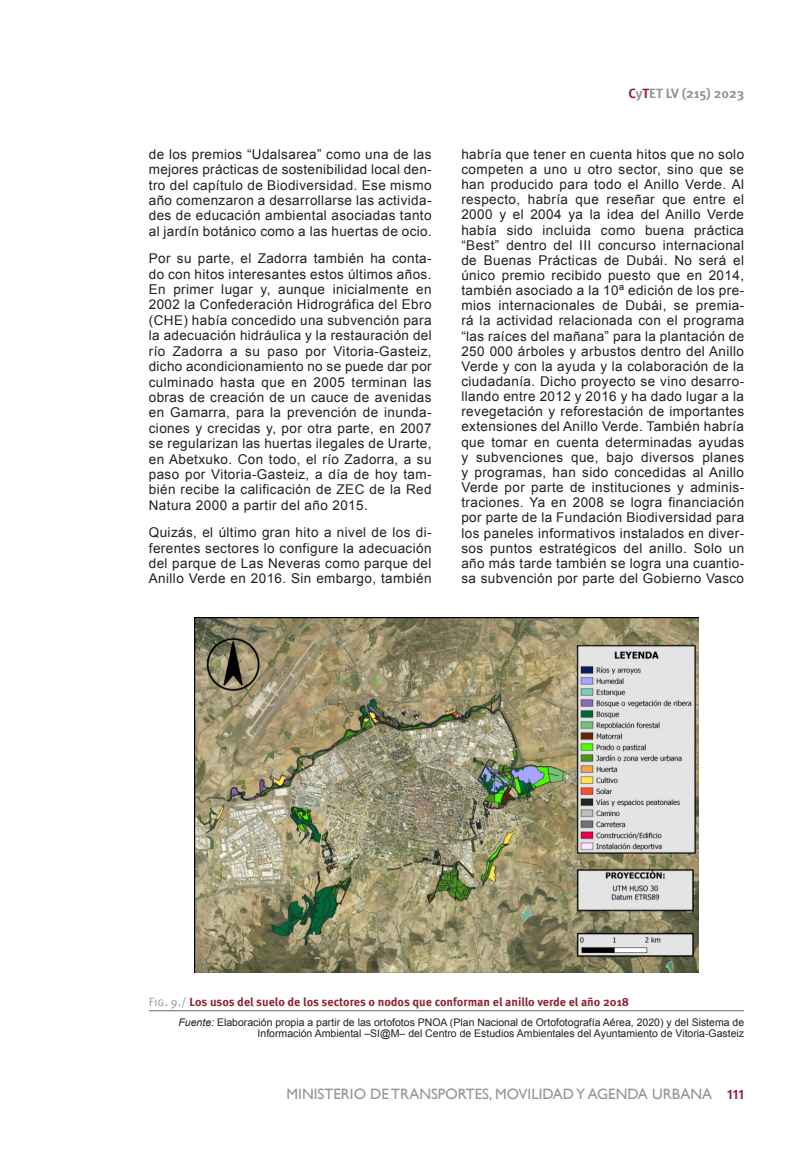
<style>
.page{position:relative;width:808px;height:1149px;background:#fff}
.page>*{position:absolute;margin:0;border:0;box-sizing:border-box;transform-origin:0 0}
.t1{font:15px "Gill Sans";color:#939598}
.parrafo{font:13.5px/15.1px "Arial";letter-spacing:.03em;color:#231f20;text-align:justify}
.t2{font:700 13.5px "Meta Pro";color:#939598}
.piefiguracontenido{font:700 12px "Meta Pro";color:#8d2431}
.Fuente{font:10.5px/11.6px "Arial";color:#231f20;text-align:right}
.s1{color:#8d2431}
.s2{font-weight:400;color:#939598}
.s3{font-style:italic}
.s4{font-family:"Meta Pro";font-weight:700;font-size:13.5px;color:#8d2431}
</style>
<div class="page">
<img style="left:195px;top:617px;width:503px;height:355px">
<hr style="left:149px;top:1009px;width:595px;height:2px;background:#939598">
<p class="parrafo" style="left:149px;top:146px;width:284px">de los premios “Udalsarea” como una de las mejores prácticas de sostenibilidad local den&shy;tro del capítulo de Biodiversidad. Ese mismo año comenzaron a desarrollarse las activida&shy;des de educación ambiental asociadas tanto al jardín botánico como a las huertas de ocio.</p>
<p class="parrafo" style="left:149px;top:251px;width:284px">Por su parte, el Zadorra también ha conta&shy;do con hitos interesantes estos últimos años.<br>En primer lugar y, aunque inicialmente en 2002 la Confederación Hidrográfica del Ebro (CHE) había concedido una subvención para la adecuación hidráulica y la restauración del río Zadorra a su paso por Vitoria-Gasteiz, dicho acondicionamiento no se puede dar por culminado hasta que en 2005 terminan las obras de creación de un cauce de avenidas en Gamarra, para la prevención de inunda&shy;ciones y crecidas y, por otra parte, en 2007 se regularizan las huertas ilegales de Urarte, en Abetxuko. Con todo, el río Zadorra, a su paso por Vitoria-Gasteiz, a día de hoy tam&shy;bién recibe la calificación de ZEC de la Red Natura 2000 a partir del año 2015.</p>
<p class="parrafo" style="left:149px;top:524px;width:284px">Quizás, el último gran hito a nivel de los di&shy;ferentes sectores lo configure la adecuación del parque de Las Neveras como parque del Anillo Verde en 2016. Sin embargo, también</p>
<p class="t2" style="left:628px;top:83px;width:117px"><span class="s1">C</span>y<span class="s1">T</span>ET LV (215) 2023</p>
<p class="parrafo" style="left:461px;top:146px;width:284px">habría que tener en cuenta hitos que no solo competen a uno u otro sector, sino que se han producido para todo el Anillo Verde. Al respecto, habría que reseñar que entre el 2000 y el 2004 ya la idea del Anillo Verde había sido incluida como buena práctica “Best” dentro del III concurso internacional de Buenas Prácticas de Dubái. No será el único premio recibido puesto que en 2014, también asociado a la 10ª edición de los pre&shy;mios internacionales de Dubái, se premia&shy;rá la actividad relacionada con el programa “las raíces del mañana” para la plantación de 250 000 árboles y arbustos dentro del Anillo Verde y con la ayuda y la colaboración de la ciudadanía. Dicho proyecto se vino desarro&shy;llando entre 2012 y 2016 y ha dado lugar a la revegetación y reforestación de importantes extensiones del Anillo Verde. También habría que tomar en cuenta determinadas ayudas y subvenciones que, bajo diversos planes y programas, han sido concedidas al Anillo Verde por parte de instituciones y adminis&shy;traciones. Ya en 2008 se logra financiación por parte de la Fundación Biodiversidad para los paneles informativos instalados en diver&shy;sos puntos estratégicos del anillo. Solo un año más tarde también se logra una cuantio&shy;sa subvención por parte del Gobierno Vasco</p>
<p class="piefiguracontenido" style="left:149px;top:991px;width:482px"><span class="s2">Fig. 9./</span> Los usos del suelo de los sectores o nodos que conforman el anillo verde el año 2018</p>
<p class="Fuente" style="left:179px;top:1016px;width:567px"><span class="s3">Fuente:</span> Elaboración propia a partir de las ortofotos PNOA (Plan Nacional de Ortofotografía Aérea, 2020) y del Sistema de<br>Información Ambiental –SI@M– del Centro de Estudios Ambientales del Ayuntamiento de Vitoria-Gasteiz</p>
<p class="t1" style="left:286px;top:1084px;width:459px">MINISTERIO DE TRANSPORTES, MOVILIDAD Y AGENDA URBANA <span class="s4">111</span></p>
</div>
